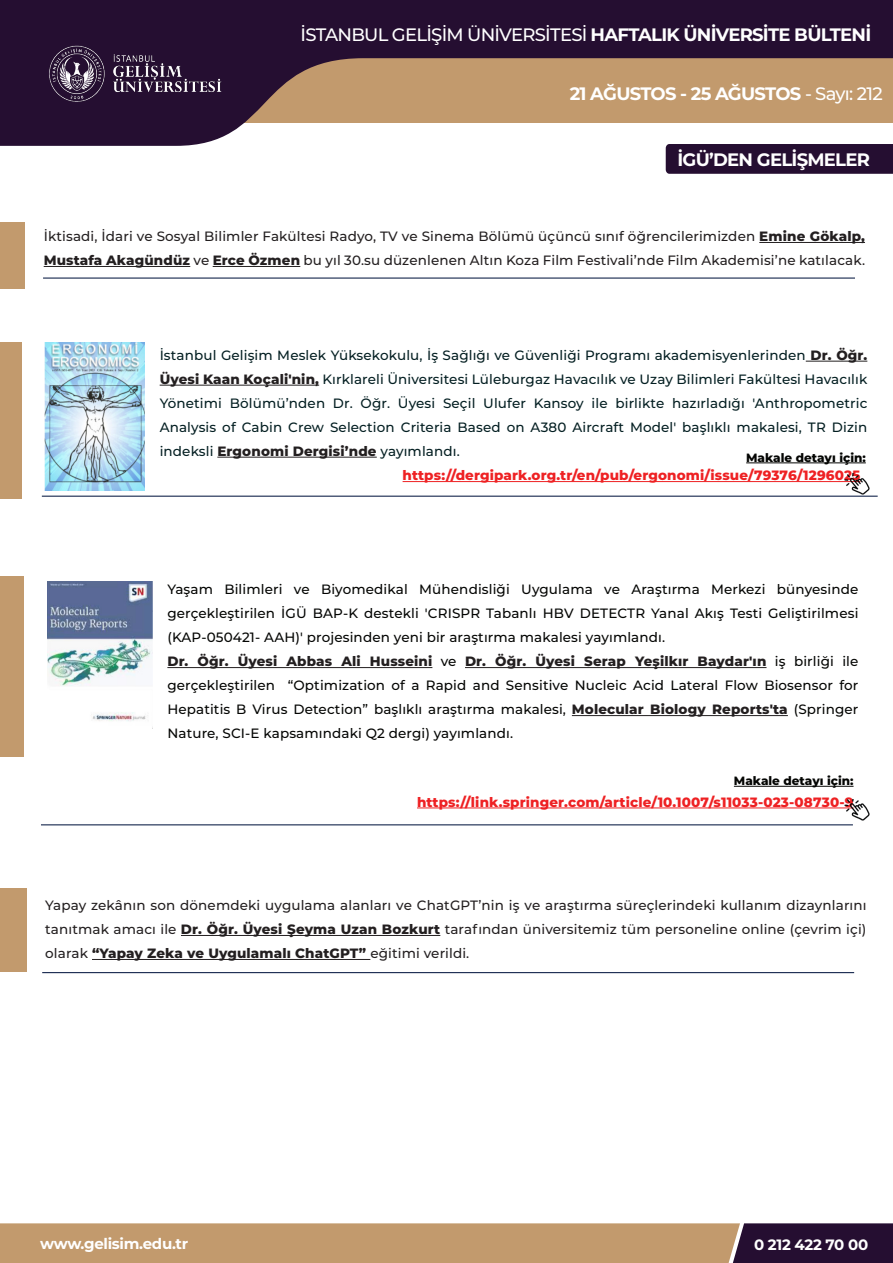
<style>
.page{position:relative;width:893px;height:1263px;background:#fff}
.page>*{position:absolute;margin:0;border:0;box-sizing:border-box;transform-origin:0 0}
.t1{font:700 18px "Montserrat";letter-spacing:-.04em;color:#fff}
.t2{font:500 18px "Montserrat";letter-spacing:-.04em;color:#fff}
.t3{font:700 15px "Montserrat";letter-spacing:-.02em;color:#fff}
.t4{font:500 13.5px/24px "Montserrat";letter-spacing:.01em;color:#040503;text-align:justify}
.t5{font:500 13.5px/24px "Montserrat";letter-spacing:.01em;color:#231f20}
.t6{font:500 13.5px/24px "Montserrat";letter-spacing:.01em;color:#041f22;text-align:justify}
.t7{font:800 13.5px "Montserrat";letter-spacing:.01em;color:#ee2123}
.t8{font:800 12px "Montserrat";color:#040503}
.s1{font-weight:500}
.s2{font-weight:700}
.s3{font-weight:800}
.s4{font-weight:800;color:#231f20}
</style>
<div class="page">
<svg style="left:0;top:0;width:893px;height:146px;background:#795f61"></svg>
<svg style="left:0;top:1223px;width:893px;height:40px;background:#a78364"></svg>
<img style="left:21px;top:35px;width:228px;height:79px">
<div style="left:666px;top:144px;width:227px;height:30px;background:#250e31"></div>
<div style="left:0;top:342px;width:21px;height:156px;background:#c29a6d"></div>
<hr style="left:806px;top:361px;width:61px;height:1px;background:#231f20">
<hr style="left:160px;top:385px;width:159px;height:1px;background:#231f20">
<hr style="left:217px;top:457px;width:160px;height:1px;background:#231f20">
<hr style="left:42px;top:496px;width:836px;height:1px;background:#17284e">
<img style="left:45px;top:342px;width:100px;height:149px">
<div style="left:0;top:576px;width:23px;height:181px;background:#c29a6d"></div>
<hr style="left:167px;top:667px;width:265px;height:1px;background:#231f20">
<hr style="left:465px;top:667px;width:301px;height:1px;background:#231f20">
<hr style="left:572px;top:715px;width:216px;height:1px;background:#231f20">
<hr style="left:41px;top:824px;width:812px;height:1px;background:#17284e">
<hr style="left:42px;top:972px;width:812px;height:1px;background:#17284e">
<hr style="left:417px;top:808px;width:436px;height:1px;background:#ee2123">
<hr style="left:403px;top:481px;width:457px;height:1px;background:#ee2123">
<hr style="left:734px;top:786px;width:119px;height:1px;background:#040503">
<hr style="left:746px;top:463px;width:120px;height:1px;background:#040503">
<img style="left:47px;top:581px;width:105px;height:140px">
<div style="left:0;top:222px;width:25px;height:66px;background:#c29a6d"></div>
<hr style="left:759px;top:242px;width:106px;height:1px;background:#231f20">
<hr style="left:44px;top:266px;width:146px;height:1px;background:#231f20">
<hr style="left:213px;top:266px;width:87px;height:1px;background:#231f20">
<hr style="left:43px;top:277px;width:812px;height:2px;background:#17284e">
<hr style="left:181px;top:935px;width:259px;height:1px;background:#231f20">
<hr style="left:92px;top:959px;width:278px;height:1px;background:#231f20">
<div style="left:0;top:888px;width:26px;height:84px;background:#c29a6d"></div>
<img style="left:844px;top:474px;width:26px;height:20px">
<img style="left:844px;top:799px;width:26px;height:21px">
<p class="t1" style="left:329px;top:9px;width:252px">16 OCAK - 20 OCAK <span class="s1">- Sayı: 182</span></p>
<p class="t2" style="left:301px;top:22px;width:572px">İSTANBUL GELİŞİM ÜNİVERSİTESİ <span class="s2">HAFTALIK ÜNİVERSİTE BÜLTENİ</span></p>
<p class="t1" style="left:570px;top:80px;width:314px">21 AĞUSTOS - 25 AĞUSTOS <span class="s1">- Sayı: 212</span></p>
<p class="t1" style="left:677px;top:146px;width:194px">İGÜ’DEN GELİŞMELER</p>
<p class="t5" style="left:44px;top:224px;width:823px">İktisadi, İdari ve Sosyal Bilimler Fakültesi Radyo, TV ve Sinema Bölümü üçüncü sınıf öğrencilerimizden <span class="s3">Emine Gökalp,<br>Mustafa Akagündüz</span> ve <span class="s3">Erce Özmen</span> bu yıl 30.su düzenlenen Altın Koza Film Festivali’nde Film Akademisi’ne katılacak.</p>
<p class="t6" style="left:160px;top:342px;width:709px">İstanbul Gelişim Meslek Yüksekokulu, İş Sağlığı ve Güvenliği Programı akademisyenlerinden <span class="s4">Dr. Öğr.<br>Üyesi Kaan Koçali'nin,</span> Kırklareli Üniversitesi Lüleburgaz Havacılık ve Uzay Bilimleri Fakültesi Havacılık Yönetimi Bölümü’nden Dr. Öğr. Üyesi Seçil Ulufer Kansoy ile birlikte hazırladığı 'Anthropometric Analysis of Cabin Crew Selection Criteria Based on A380 Aircraft Model' başlıklı makalesi, TR Dizin indeksli <span class="s4">Ergonomi Dergisi’nde</span> yayımlandı.</p>
<p class="t8" style="left:746px;top:449px;width:121px">Makale detayı için:</p>
<p class="t7" style="left:403px;top:465px;width:459px">https://dergipark.org.tr/en/pub/ergonomi/issue/79376/1296025</p>
<p class="t4" style="left:167px;top:577px;width:692px">Yaşam Bilimleri ve Biyomedikal Mühendisliği Uygulama ve Araştırma Merkezi bünyesinde gerçekleştirilen İGÜ BAP-K destekli 'CRISPR Tabanlı HBV DETECTR Yanal Akış Testi Geliştirilmesi (KAP-050421- AAH)' projesinden yeni bir araştırma makalesi yayımlandı.</p>
<p class="t4" style="left:167px;top:649px;width:693px"><span class="s4">Dr. Öğr. Üyesi Abbas Ali Husseini</span> ve <span class="s4">Dr. Öğr. Üyesi Serap Yeşilkır Baydar'ın</span> iş birliği ile gerçekleştirilen “Optimization of a Rapid and Sensitive Nucleic Acid Lateral Flow Biosensor for Hepatitis B Virus Detection” başlıklı araştırma makalesi, <span class="s4">Molecular Biology Reports'ta</span> (Springer Nature, SCI-E kapsamındaki Q2 dergi) yayımlandı.</p>
<p class="t8" style="left:734px;top:772px;width:121px">Makale detayı için:</p>
<p class="t7" style="left:417px;top:792px;width:438px">https://link.springer.com/article/10.1007/s11033-023-08730-9</p>
<p class="t5" style="left:45px;top:893px;width:823px;text-align:justify">Yapay zekânın son dönemdeki uygulama alanları ve ChatGPT’nin iş ve araştırma süreçlerindeki kullanım dizaynlarını tanıtmak amacı ile <span class="s3">Dr. Öğr. Üyesi Şeyma Uzan Bozkurt</span> tarafından üniversitemiz tüm personeline online (çevrim içi) olarak <span class="s3">“Yapay Zeka ve Uygulamalı ChatGPT”</span> eğitimi verildi.</p>
<p class="t3" style="left:40px;top:1233px;width:150px">www.gelisim.edu.tr</p>
<p class="t3" style="left:754px;top:1234px;width:116px">0 212 422 70 00</p>
</div>
